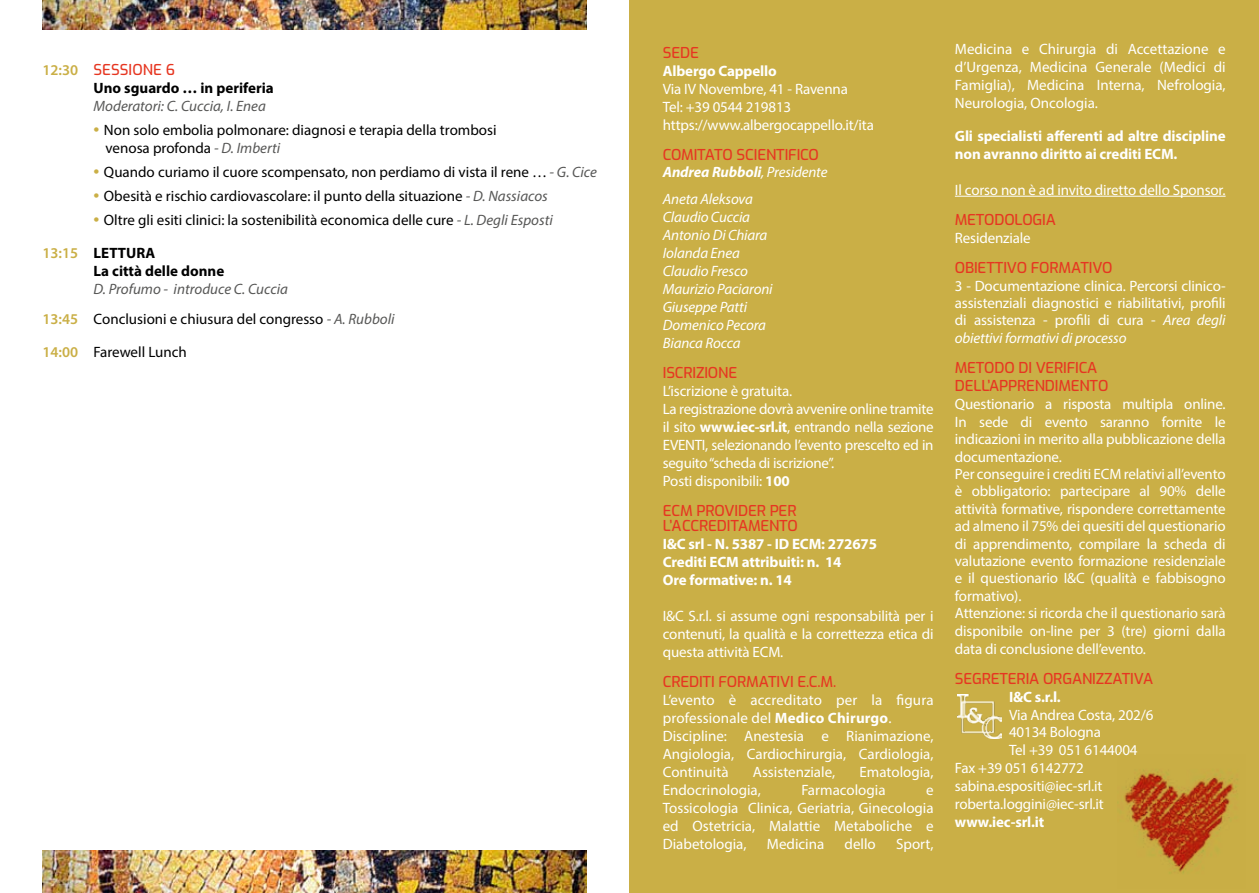
<style>
.page{position:relative;width:1259px;height:893px;background:#fff}
.page>*{position:absolute;margin:0;border:0;box-sizing:border-box;transform-origin:0 0}
.t1{font:15px/18px "Myriad Pro";letter-spacing:-.01em;color:#fff}
.t2{font:15px/18px "Myriad Pro";color:#000}
.t3{font:500 15px/15px "Exo";letter-spacing:-.01em;color:#e63621}
.t4{font:700 15px/18px "Myriad Pro";letter-spacing:-.01em;color:#fff}
.t5{font:italic 15px/18px "Myriad Pro";letter-spacing:-.01em;color:#fff}
.t6{font:italic 15px/30px "Myriad Pro";color:#575756}
.t7{font:700 15px/18px "Myriad Pro";color:#000}
.s1{font-family:"Myriad Pro";font-weight:600;color:#caaf46}
.s2{font-size:21px;color:#caaf46}
.s3{font-style:italic;color:#575756}
.s4{font-weight:600;color:#caaf46}
.s5{font-weight:600;font-style:normal;color:#caaf46}
.s6{font-style:normal;color:#000}
.s7{font-weight:700}
.s8{font-style:italic}
</style>
<div class="page">
<div style="left:629px;top:0;width:630px;height:893px;background:#caaf46"></div>
<hr style="left:955px;top:196px;width:270px;height:1px;background:#fff">
<img style="left:43px;top:850px;width:544px;height:43px">
<img style="left:43px;top:0;width:544px;height:30px">
<img style="left:1117px;top:770px;width:121px;height:104px">
<img style="left:957px;top:694px;width:44px;height:45px">
<p class="t3" style="left:43px;top:61px;width:134px"><span class="s1">12:30</span> SESSIONE 6</p>
<p class="t7" style="left:94px;top:78px;width:182px">Uno sguardo … in periferia</p>
<p class="t6" style="left:94px;top:90px;width:174px">Moderatori: C. Cuccia, I. Enea</p>
<p class="t2" style="left:106px;top:120px;width:392px;text-indent:-12px"><span class="s2">•</span> Non solo embolia polmonare: diagnosi e terapia della trombosi venosa profonda <span class="s3">- D. Imberti</span></p>
<p class="t2" style="left:94px;top:162px;width:505px"><span class="s2">•</span> Quando curiamo il cuore scompensato, non perdiamo di vista il rene … <span class="s3">- G. Cice</span></p>
<p class="t2" style="left:94px;top:186px;width:456px"><span class="s2">•</span> Obesità e rischio cardiovascolare: il punto della situazione <span class="s3">- D. Nassiacos</span></p>
<p class="t2" style="left:94px;top:210px;width:461px"><span class="s2">•</span> Oltre gli esiti clinici: la sostenibilità economica delle cure <span class="s3">- L. Degli Esposti</span></p>
<p class="t7" style="left:94px;top:243px;width:132px;text-indent:-51px"><span class="s4">13:15</span> LETTURA<br>La città delle donne</p>
<p class="t6" style="left:43px;top:273px;width:353px;text-indent:51px">D. Profumo - introduce C. Cuccia<br><span class="s5">13:45</span> <span class="s6">Conclusioni e chiusura del congresso</span> - A. Rubboli</p>
<p class="t2" style="left:43px;top:342px;width:146px"><span class="s4">14:00</span> Farewell Lunch</p>
<p class="t3" style="left:663px;top:44px;width:38px">SEDE</p>
<p class="t4" style="left:663px;top:61px;width:116px">Albergo Cappello</p>
<p class="t1" style="left:663px;top:79px;width:213px">Via IV Novembre, 41 - Ravenna<br>Tel: +39 0544 219813 https://www.albergocappello.it/ita</p>
<p class="t3" style="left:663px;top:146px;width:158px">COMITATO SCIENTIFICO</p>
<p class="t5" style="left:663px;top:159px;width:166px;line-height:27px"><span class="s7">Andrea Rubboli</span>, Presidente<br>Aneta Aleksova</p>
<p class="t5" style="left:663px;top:208px;width:111px">Claudio Cuccia<br>Antonio Di Chiara<br>Iolanda Enea<br>Claudio Fresco<br>Maurizio Paciaroni<br>Giuseppe Patti<br>Domenico Pecora<br>Bianca Rocca</p>
<p class="t3" style="left:663px;top:365px;width:76px">ISCRIZIONE</p>
<p class="t1" style="left:663px;top:382px;width:272px">L’iscrizione è gratuita.<br>La registrazione dovrà avvenire online tramite il sito <span class="s7">www.iec-srl.it</span>, entrando nella sezione EVENTI, selezionando l’evento prescelto ed in seguito “scheda di iscrizione”.<br>Posti disponibili: <span class="s7">100</span></p>
<p class="t3" style="left:663px;top:503px;width:137px">ECM PROVIDER PER<br>L’ACCREDITAMENTO</p>
<p class="t4" style="left:663px;top:535px;width:216px">I&amp;C srl - N. 5387 - ID ECM: 272675<br>Crediti ECM attribuiti: n. 14<br>Ore formative: n. 14</p>
<p class="t1" style="left:663px;top:607px;width:272px;text-align:justify">I&amp;C S.r.l. si assume ogni responsabilità per i contenuti, la qualità e la correttezza etica di questa attività ECM.</p>
<p class="t3" style="left:663px;top:673px;width:175px">CREDITI FORMATIVI E.C.M.</p>
<p class="t1" style="left:663px;top:691px;width:272px">L’evento è accreditato per la figura professionale del <span class="s7">Medico Chirurgo</span>.<br>Discipline: Anestesia e Rianimazione, Angiologia, Cardiochirurgia, Cardiologia, Continuità</p>
<p class="t1" style="left:753px;top:763px;width:84px">Assistenziale,</p>
<p class="t1" style="left:859px;top:763px;width:76px">Ematologia,</p>
<p class="t1" style="left:663px;top:781px;width:100px">Endocrinologia,</p>
<p class="t1" style="left:801px;top:781px;width:86px">Farmacologia</p>
<p class="t1" style="left:663px;top:781px;width:272px;text-align:justify;text-indent:263px">e Tossicologia Clinica, Geriatria, Ginecologia ed Ostetricia, Malattie Metaboliche e Diabetologia,</p>
<p class="t1" style="left:767px;top:835px;width:59px">Medicina</p>
<p class="t1" style="left:844px;top:835px;width:33px">dello</p>
<p class="t1" style="left:896px;top:835px;width:39px">Sport,</p>
<p class="t1" style="left:955px;top:39px;width:272px;text-align:justify">Medicina e Chirurgia di Accettazione e d’Urgenza, Medicina Generale (Medici di Famiglia), Medicina Interna, Nefrologia, Neurologia, Oncologia.</p>
<p class="t4" style="left:955px;top:126px;width:272px">Gli specialisti afferenti ad altre discipline non avranno diritto ai crediti ECM.</p>
<p class="t1" style="left:955px;top:180px;width:272px">Il corso non è ad invito diretto dello Sponsor.</p>
<p class="t3" style="left:955px;top:211px;width:103px">METODOLOGIA</p>
<p class="t1" style="left:955px;top:228px;width:77px">Residenziale</p>
<p class="t3" style="left:955px;top:259px;width:159px">OBIETTIVO FORMATIVO</p>
<p class="t1" style="left:955px;top:277px;width:272px;line-height:17.5px;text-align:justify">3 - Documentazione clinica. Percorsi clinico&shy;assistenziali diagnostici e riabilitativi, profili di assistenza - profili di cura - <span class="s8">Area degli obiettivi formativi di processo</span></p>
<p class="t3" style="left:955px;top:358px;width:155px;line-height:18px">METODO DI VERIFICA<br>DELL’APPRENDIMENTO</p>
<p class="t1" style="left:955px;top:395px;width:272px;line-height:17.4px">Questionario a risposta multipla online.<br>In sede di evento saranno fornite le indicazioni in merito alla pubblicazione della documentazione.<br>Per conseguire i crediti ECM relativi all’evento è obbligatorio: partecipare al 90% delle attività formative, rispondere correttamente ad almeno il 75% dei quesiti del questionario di apprendimento, compilare la scheda di valutazione evento formazione residenziale e il questionario I&amp;C (qualità e fabbisogno formativo).<br>Attenzione: si ricorda che il questionario sarà disponibile on-line per 3 (tre) giorni dalla data di conclusione dell’evento.</p>
<p class="t3" style="left:955px;top:670px;width:200px">SEGRETERIA ORGANIZZATIVA</p>
<p class="t4" style="left:1009px;top:687px;width:53px">I&amp;C s.r.l.</p>
<p class="t1" style="left:1009px;top:705px;width:146px">Via Andrea Costa, 202/6</p>
<p class="t1" style="left:1009px;top:723px;width:93px">40134 Bologna</p>
<p class="t1" style="left:1009px;top:741px;width:130px">Tel +39 051 6144004</p>
<p class="t1" style="left:955px;top:759px;width:130px">Fax +39 051 6142772</p>
<p class="t1" style="left:955px;top:777px;width:149px">sabina.espositi@iec-srl.it</p>
<p class="t1" style="left:955px;top:795px;width:150px">roberta.loggini@iec-srl.it</p>
<p class="t4" style="left:955px;top:813px;width:91px">www.iec-srl.it</p>
</div>
